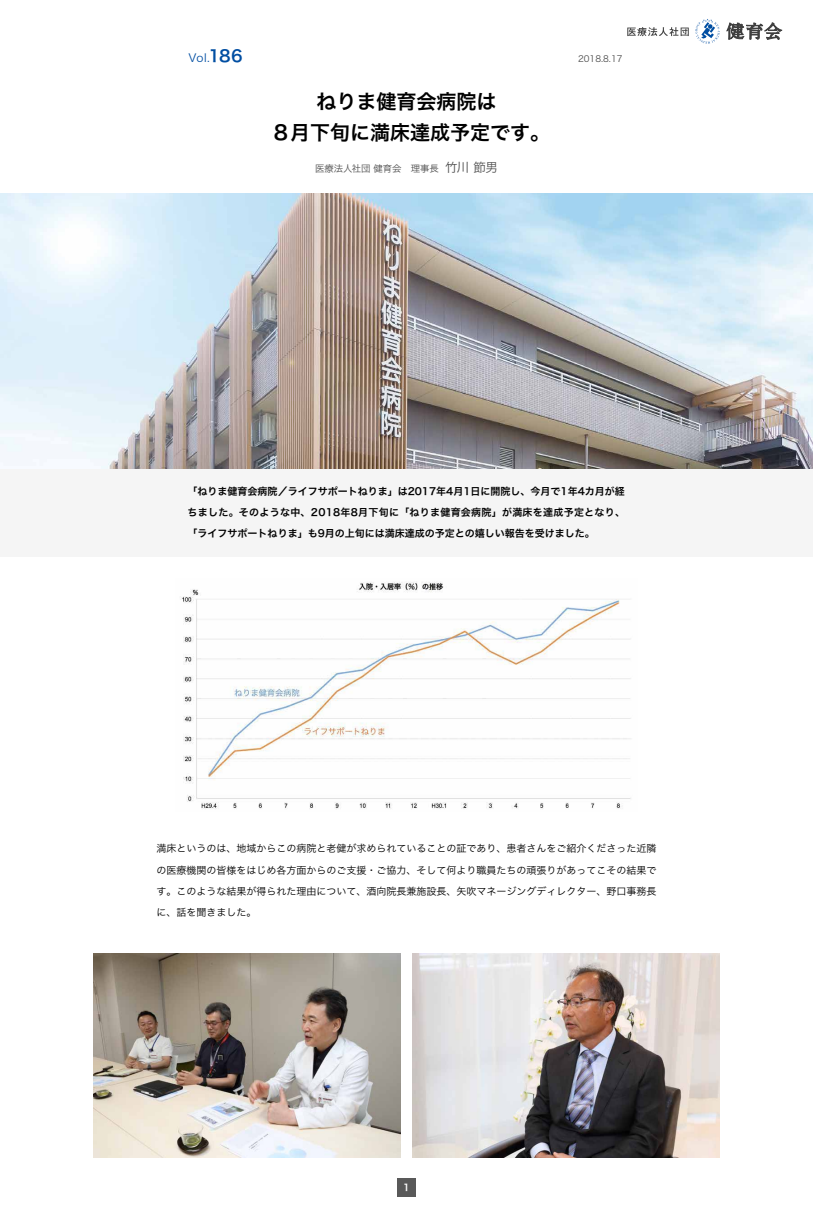
<style>
.page{position:relative;width:813px;height:1219px;background:#fff}
.page>*{position:absolute;margin:0;border:0;box-sizing:border-box;transform-origin:0 0}
.t1{font:20px/30.6px "Hira Kaku Pro W6";color:#000;text-align:center}
.t2{font:11.25px "Hira Kaku Pro W3";color:#004ea2}
.t3{font:10px/21.2px "Hira Kaku Pro W3";color:#000;text-align:justify}
.t4{font:10px/21.2px "Hira Kaku Pro W6";color:#000;text-align:justify}
.t5{font:9.38px "Hira Kaku Pro W3";letter-spacing:-.01em;color:#4d4d4d}
.t6{font:9.38px "Hira Kaku Pro W6";color:#fff}
.t7{font:8.75px "Hira Kaku Pro W3";color:#4d4d4d}
.s1{font-family:"Hira Kaku Pro W6";font-size:16.25px}
.s2{font-size:12.5px}
</style>
<div class="page">
<img style="left:180px;top:582px;width:451px;height:227px">
<div style="left:0;top:469px;width:812px;height:87px;background:#f5f5f5"></div>
<img style="left:0;top:194px;width:812px;height:275px">
<img style="left:94px;top:953px;width:306px;height:204px">
<img style="left:412px;top:953px;width:307px;height:204px">
<div style="left:397px;top:1178px;width:19px;height:19px;background:#595959"></div>
<svg style="left:726px;top:23px;width:55px;height:17px"></svg>
<svg style="left:627px;top:27px;width:61px;height:9px"></svg>
<svg style="left:695px;top:19px;width:24px;height:25px"></svg>
<p class="t2" style="left:189px;top:48px;width:56px">Vol.<span class="s1">186</span></p>
<h1 class="t1" style="left:274px;top:85px;width:278px">ねりま健育会病院は<br>8月下旬に満床達成予定です。</h1>
<p class="t5" style="left:315px;top:160px;width:184px">医療法人社団 健育会　理事長 <span class="s2">竹川 節男</span></p>
<p class="t7" style="left:578px;top:51px;width:46px">2018.8.17</p>
<p class="t4" style="left:188px;top:480px;width:439px">「ねりま健育会病院／ライフサポートねりま」は2017年4月1日に開院し、今月で1年4カ月が経ちました。そのような中、2018年8月下旬に「ねりま健育会病院」が満床を達成予定となり、「ライフサポートねりま」も9月の上旬には満床達成の予定との嬉しい報告を受けました。</p>
<p class="t3" style="left:156px;top:837px;width:501px">満床というのは、地域からこの病院と老健が求められていることの証であり、患者さんをご紹介くださった近隣の医療機関の皆様をはじめ各方面からのご支援・ご協力、そして何より職員たちの頑張りがあってこその結果です。このような結果が得られた理由について、酒向院長兼施設長、矢吹マネージングディレクター、野口事務長に、話を聞きました。</p>
<p class="t6" style="left:403px;top:1179px;width:8px">1</p>
</div>
